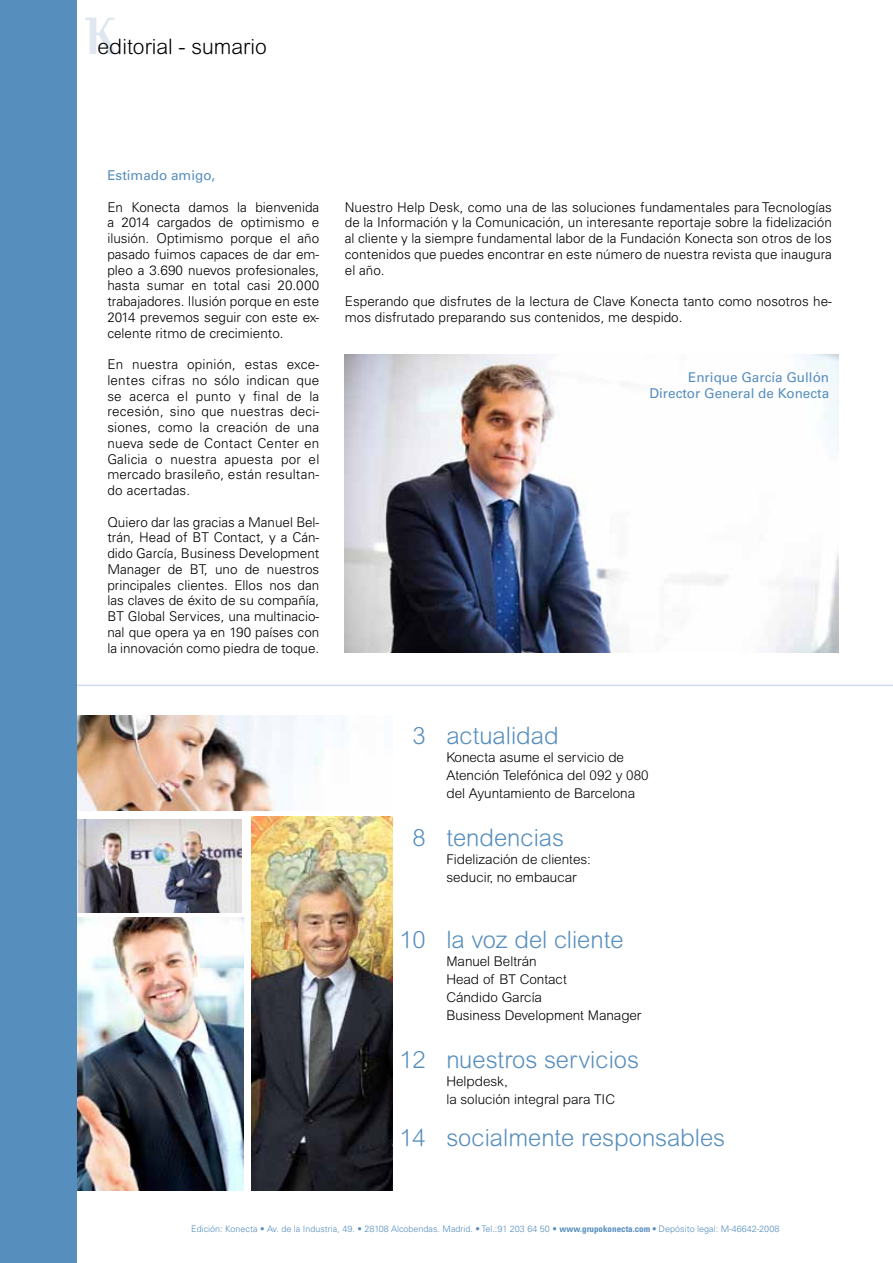
<style>
.page{position:relative;width:893px;height:1263px;background:#fff}
.page>*{position:absolute;margin:0;border:0;box-sizing:border-box;transform-origin:0 0}
.t1{font:300 23.85px "Arial Rounded MT";color:#568ebe}
.t2{font:300 21.3px "Arial Rounded MT";color:#000}
.t3{font:300 13.5px/15.8px "Univers LT Std";color:#000;text-align:justify}
.t4{font:300 13.5px/18px "Arial Rounded MT";color:#000}
.t5{font:13.5px/15.8px "Univers LT Std";color:#568ebe;text-align:right}
.t6{font:300 9px "Univers LT Std";color:#568ebe}
.s1{font-weight:700;font-stretch:condensed}
</style>
<div class="page">
<hr style="left:54px;top:685px;width:839px;height:1px;background:#d0dbeb">
<img style="left:77px;top:716px;width:267px;height:94px">
<img style="left:77px;top:819px;width:164px;height:94px">
<img style="left:252px;top:816px;width:141px;height:374px">
<img style="left:77px;top:918px;width:167px;height:273px">
<img style="left:345px;top:354px;width:494px;height:299px">
<div style="left:0;top:0;width:77px;height:1263px;background:#568ebe"></div>
<svg style="left:85px;top:18px;width:31px;height:36px"></svg>
<h2 class="t2" style="left:98px;top:34px;width:171px">editorial - sumario</h2>
<p class="t5" style="left:107px;top:167px;width:109px">Estimado amigo,</p>
<p class="t3" style="left:107px;top:199px;width:213px">En Konecta damos la bienvenida a 2014 cargados de optimismo e ilusión. Optimismo porque el año pasado fuimos capaces de dar em&shy;pleo a 3.690 nuevos profesionales, hasta sumar en total casi 20.000 trabajadores. Ilusión porque en este 2014 prevemos seguir con este ex&shy;celente ritmo de crecimiento.</p>
<p class="t3" style="left:107px;top:356px;width:213px">En nuestra opinión, estas exce&shy;lentes cifras no sólo indican que se acerca el punto y final de la recesión, sino que nuestras deci&shy;siones, como la creación de una nueva sede de Contact Center en Galicia o nuestra apuesta por el mercado brasileño, están resultan&shy;do acertadas.</p>
<p class="t3" style="left:107px;top:514px;width:213px">Quiero dar las gracias a Manuel Bel&shy;trán, Head of BT Contact, y a Cán&shy;dido García, Business Development Manager de BT, uno de nuestros principales clientes. Ellos nos dan las claves de éxito de su compañía, BT Global Services, una multinacio&shy;nal que opera ya en 190 países con la innovación como piedra de toque.</p>
<p class="t3" style="left:345px;top:199px;width:489px">Nuestro Help Desk, como una de las soluciones fundamentales para Tecnologías de la Información y la Comunicación, un interesante reportaje sobre la fidelización al cliente y la siempre fundamental labor de la Fundación Konecta son otros de los contenidos que puedes encontrar en este número de nuestra revista que inaugura el año.</p>
<p class="t3" style="left:345px;top:293px;width:489px">Esperando que disfrutes de la lectura de Clave Konecta tanto como nosotros he&shy;mos disfrutado preparando sus contenidos, me despido.</p>
<p class="t5" style="left:649px;top:369px;width:181px">Enrique García Gullón<br>Director General de Konecta</p>
<h1 class="t1" style="left:413px;top:722px;width:15px">3</h1>
<h1 class="t1" style="left:446px;top:722px;width:114px">actualidad</h1>
<p class="t4" style="left:446px;top:748px;width:204px">Konecta asume el servicio de<br>Atención Telefónica del 092 y 080 del Ayuntamiento de Barcelona</p>
<h1 class="t1" style="left:413px;top:824px;width:15px">8</h1>
<h1 class="t1" style="left:446px;top:824px;width:119px">tendencias</h1>
<p class="t4" style="left:446px;top:850px;width:146px">Fidelización de clientes: seducir, no embaucar</p>
<h1 class="t1" style="left:399px;top:926px;width:28px">10</h1>
<h1 class="t1" style="left:446px;top:926px;width:179px">la voz del cliente</h1>
<p class="t4" style="left:446px;top:952px;width:197px">Manuel Beltrán<br>Head of BT Contact<br>Cándido García<br>Business Development Manager</p>
<h1 class="t1" style="left:399px;top:1046px;width:28px">12</h1>
<h1 class="t1" style="left:446px;top:1046px;width:194px">nuestros servicios</h1>
<p class="t4" style="left:446px;top:1072px;width:170px">Helpdesk,<br>la solución integral para TIC</p>
<h1 class="t1" style="left:399px;top:1123px;width:327px">14 socialmente responsables</h1>
<p class="t6" style="left:191px;top:1224px;width:590px">Edición: Konecta • Av. de la Industria, 49. • 28108 Alcobendas. Madrid. • Tel.:91 203 64 50 • <span class="s1">www.grupokonecta.com</span> • Depósito legal: M-46642-2008</p>
</div>
